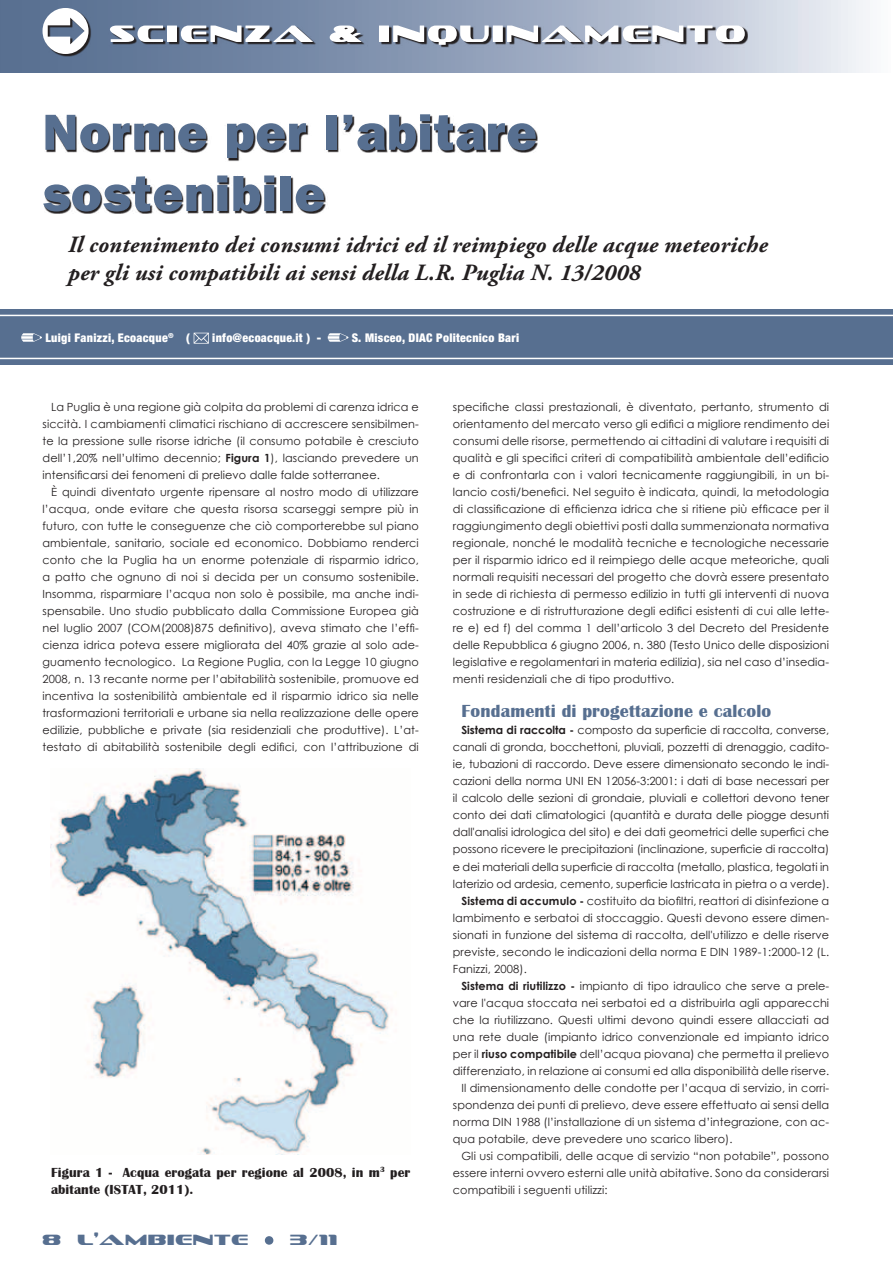
<style>
.page{position:relative;width:893px;height:1263px;background:#fff}
.page>*{position:absolute;margin:0;border:0;box-sizing:border-box;transform-origin:0 0}
.t1{font:51px/61.2px "ITC Franklin Gothic Std Hvy";letter-spacing:.02em;color:#576f90}
.t2{font:italic 700 23.25px/27.9px "Adobe Garamond Pro";letter-spacing:.01em;color:#231f20}
.t3{font:700 18px "Britannic";letter-spacing:.01em;color:#576f90}
.t4{font:15px "Sofachrome";letter-spacing:.05em;color:#576f90}
.t5{font:700 13.5px/17px "Britannic";letter-spacing:.01em;color:#231f20}
.t6{font:900 condensed 12px "Helvetica Neue LT Std";letter-spacing:.025em;color:#fff}
.t7{font:11.25px/17px "Century Gothic";letter-spacing:.005em;color:#231f20;text-align:justify}
.s1{font-weight:700}
</style>
<div class="page">
<svg style="left:0;top:0;width:870px;height:72px"></svg>
<svg style="left:44px;top:9px;width:704px;height:48px"></svg>
<svg style="left:43px;top:8px;width:702px;height:46px"></svg>
<svg style="left:265px;top:1236px;width:8px;height:9px"></svg>
<div style="left:0;top:309px;width:893px;height:55px;background:#576f90"></div>
<svg style="left:21px;top:333px;width:21px;height:9px"></svg>
<svg style="left:194px;top:333px;width:15px;height:11px"></svg>
<svg style="left:328px;top:333px;width:20px;height:9px"></svg>
<hr style="left:0;top:315px;width:893px;height:1px;background:#fff">
<hr style="left:0;top:358px;width:893px;height:1px;background:#fff">
<svg style="left:44px;top:116px;width:494px;height:98px"></svg>
<img style="left:51px;top:768px;width:341px;height:386px">
<h1 class="t1" style="left:43px;top:102px;width:496px">Norme per l’abitare sostenibile</h1>
<h2 class="t2" style="left:68px;top:231px;width:701px">Il contenimento dei consumi idrici ed il reimpiego delle acque meteoriche per gli usi compatibili ai sensi della L.R. Puglia N. 13/2008</h2>
<p class="t6" style="left:45px;top:330px;width:146px">Luigi Fanizzi, Ecoacque<sup>®</sup> (</p>
<p class="t6" style="left:212px;top:330px;width:110px">info@ecoacque.it ) -</p>
<p class="t6" style="left:352px;top:330px;width:169px">S. Misceo, DIAC Politecnico Bari</p>
<p class="t7" style="left:43px;top:398px;width:378px;text-indent:9px">La Puglia è una regione già colpita da problemi di carenza idrica e siccità. I cambiamenti climatici rischiano di accrescere sensibilmen&shy;te la pressione sulle risorse idriche (il consumo potabile è cresciuto dell’1,20% nell’ultimo decennio; <span class="s1">Figura 1</span>), lasciando prevedere un intensificarsi dei fenomeni di prelievo dalle falde sotterranee.</p>
<p class="t7" style="left:43px;top:484px;width:378px;text-indent:9px">È quindi diventato urgente ripensare al nostro modo di utilizzare l’acqua, onde evitare che questa risorsa scarseggi sempre più in futuro, con tutte le conseguenze che ciò comporterebbe sul piano ambientale, sanitario, sociale ed economico. Dobbiamo renderci conto che la Puglia ha un enorme potenziale di risparmio idrico, a patto che ognuno di noi si decida per un consumo sostenibile.<br>Insomma, risparmiare l’acqua non solo è possibile, ma anche indi&shy;spensabile. Uno studio pubblicato dalla Commissione Europea già nel luglio 2007 (COM(2008)875 definitivo), aveva stimato che l’effi&shy;cienza idrica poteva essere migliorata del 40% grazie al solo ade&shy;guamento tecnologico. La Regione Puglia, con la Legge 10 giugno 2008, n. 13 recante norme per l’abitabilità sostenibile, promuove ed incentiva la sostenibilità ambientale ed il risparmio idrico sia nelle trasformazioni territoriali e urbane sia nella realizzazione delle opere edilizie, pubbliche e private (sia residenziali che produttive). L’at&shy;testato di abitabilità sostenibile degli edifici, con l’attribuzione di</p>
<p class="t5" style="left:51px;top:1164px;width:361px">Figura 1 - Acqua erogata per regione al 2008, in m<sup>3</sup> per abitante (ISTAT, 2011).</p>
<h3 class="t4" style="left:43px;top:1232px;width:207px">8 L’AMBIENTE</h3>
<h3 class="t4" style="left:290px;top:1232px;width:49px">3/11</h3>
<p class="t7" style="left:453px;top:399px;width:378px">specifiche classi prestazionali, è diventato, pertanto, strumento di orientamento del mercato verso gli edifici a migliore rendimento dei consumi delle risorse, permettendo ai cittadini di valutare i requisiti di qualità e gli specifici criteri di compatibilità ambientale dell’edificio e di confrontarla con i valori tecnicamente raggiungibili, in un bi&shy;lancio costi/benefici. Nel seguito è indicata, quindi, la metodologia di classificazione di efficienza idrica che si ritiene più efficace per il raggiungimento degli obiettivi posti dalla summenzionata normativa regionale, nonché le modalità tecniche e tecnologiche necessarie per il risparmio idrico ed il reimpiego delle acque meteoriche, quali normali requisiti necessari del progetto che dovrà essere presentato in sede di richiesta di permesso edilizio in tutti gli interventi di nuova costruzione e di ristrutturazione degli edifici esistenti di cui alle lette&shy;re e) ed f) del comma 1 dell’articolo 3 del Decreto del Presidente delle Repubblica 6 giugno 2006, n. 380 (Testo Unico delle disposizioni legislative e regolamentari in materia edilizia), sia nel caso d’insedia&shy;menti residenziali che di tipo produttivo.</p>
<h3 class="t3" style="left:461px;top:701px;width:311px">Fondamenti di progettazione e calcolo</h3>
<p class="t7" style="left:461px;top:722px;width:369px"><span class="s1">Sistema di raccolta -</span> composto da superficie di raccolta, converse,</p>
<p class="t7" style="left:453px;top:739px;width:378px">canali di gronda, bocchettoni, pluviali, pozzetti di drenaggio, cadito-</p>
<p class="t7" style="left:453px;top:756px;width:378px">ie, tubazioni di raccordo. Deve essere dimensionato secondo le indi-</p>
<p class="t7" style="left:453px;top:773px;width:378px">cazioni della norma UNI EN 12056-3:2001: i dati di base necessari per</p>
<p class="t7" style="left:453px;top:790px;width:378px">il calcolo delle sezioni di grondaie, pluviali e collettori devono tener</p>
<p class="t7" style="left:453px;top:807px;width:378px">conto dei dati climatologici (quantità e durata delle piogge desunti</p>
<p class="t7" style="left:453px;top:824px;width:378px">dall'analisi idrologica del sito) e dei dati geometrici delle superfici che</p>
<p class="t7" style="left:453px;top:841px;width:378px">possono ricevere le precipitazioni (inclinazione, superficie di raccolta)</p>
<p class="t7" style="left:453px;top:858px;width:378px">e dei materiali della superficie di raccolta (metallo, plastica, tegolati in</p>
<p class="t7" style="left:453px;top:875px;width:378px">laterizio od ardesia, cemento, superficie lastricata in pietra o a verde).</p>
<p class="t7" style="left:461px;top:892px;width:369px"><span class="s1">Sistema di accumulo -</span> costituito da biofiltri, reattori di disinfezione a</p>
<p class="t7" style="left:453px;top:909px;width:378px">lambimento e serbatoi di stoccaggio. Questi devono essere dimen-</p>
<p class="t7" style="left:453px;top:926px;width:378px">sionati in funzione del sistema di raccolta, dell'utilizzo e delle riserve</p>
<p class="t7" style="left:453px;top:943px;width:378px">previste, secondo le indicazioni della norma E DIN 1989-1:2000-12 (L.</p>
<p class="t7" style="left:453px;top:960px;width:76px">Fanizzi, 2008).</p>
<p class="t7" style="left:461px;top:977px;width:369px"><span class="s1">Sistema di riutilizzo -</span> impianto di tipo idraulico che serve a prele-</p>
<p class="t7" style="left:453px;top:994px;width:378px">vare l'acqua stoccata nei serbatoi ed a distribuirla agli apparecchi</p>
<p class="t7" style="left:453px;top:1011px;width:378px">che la riutilizzano. Questi ultimi devono quindi essere allacciati ad</p>
<p class="t7" style="left:453px;top:1028px;width:378px">una rete duale (impianto idrico convenzionale ed impianto idrico</p>
<p class="t7" style="left:453px;top:1045px;width:378px">per il <span class="s1">riuso compatibile</span> dell’acqua piovana) che permetta il prelievo</p>
<p class="t7" style="left:453px;top:1062px;width:378px">differenziato, in relazione ai consumi ed alla disponibilità delle riserve.</p>
<p class="t7" style="left:461px;top:1079px;width:369px">Il dimensionamento delle condotte per l’acqua di servizio, in corri-</p>
<p class="t7" style="left:453px;top:1096px;width:378px">spondenza dei punti di prelievo, deve essere effettuato ai sensi della</p>
<p class="t7" style="left:453px;top:1113px;width:378px">norma DIN 1988 (l’installazione di un sistema d’integrazione, con ac-</p>
<p class="t7" style="left:453px;top:1130px;width:281px">qua potabile, deve prevedere uno scarico libero).</p>
<p class="t7" style="left:461px;top:1147px;width:369px">Gli usi compatibili, delle acque di servizio “non potabile”, possono</p>
<p class="t7" style="left:453px;top:1164px;width:378px">essere interni ovvero esterni alle unità abitative. Sono da considerarsi</p>
<p class="t7" style="left:453px;top:1181px;width:156px">compatibili i seguenti utilizzi:</p>
</div>
